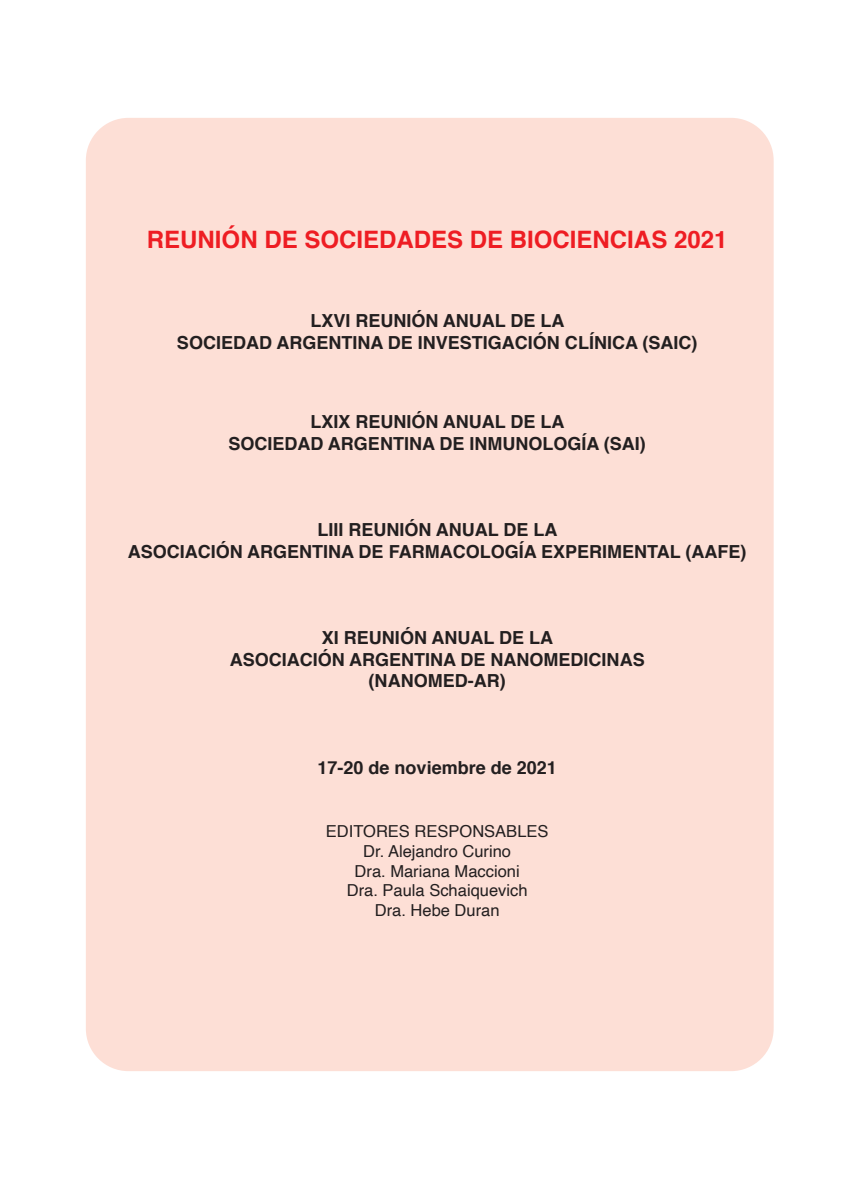
<style>
.page{position:relative;width:851px;height:1191px;background:#fff}
.page>*{position:absolute;margin:0;border:0;box-sizing:border-box;transform-origin:0 0}
.t1{font:700 24px "Helvetica";color:#ee1d23}
.t2{font:700 18px/21.6px "Helvetica";color:#231f20;text-align:center}
.t3{font:16.5px/19.8px "Helvetica";color:#231f20;text-align:center}
</style>
<div class="page">
<div style="left:86px;top:118px;width:687px;height:953px;background:#fddfd6;border-radius:43px"></div>
<h1 class="t1" style="left:147px;top:230px;width:582px">REUNIÓN DE SOCIEDADES DE BIOCIENCIAS 2021</h1>
<p class="t2" style="left:177px;top:312px;width:522px">LXVI REUNIÓN ANUAL DE LA<br>SOCIEDAD ARGENTINA DE INVESTIGACIÓN CLÍNICA (SAIC)</p>
<p class="t2" style="left:228px;top:412px;width:419px">LXIX REUNIÓN ANUAL DE LA<br>SOCIEDAD ARGENTINA DE INMUNOLOGÍA (SAI)</p>
<p class="t2" style="left:128px;top:520px;width:620px">LIII REUNIÓN ANUAL DE LA<br>ASOCIACIÓN ARGENTINA DE FARMACOLOGÍA EXPERIMENTAL (AAFE)</p>
<p class="t2" style="left:230px;top:628px;width:416px">XI REUNIÓN ANUAL DE LA<br>ASOCIACIÓN ARGENTINA DE NANOMEDICINAS (NANOMED-AR)</p>
<p class="t2" style="left:317px;top:758px;width:241px">17-20 de noviembre de 2021</p>
<p class="t3" style="left:326px;top:822px;width:224px">EDITORES RESPONSABLES<br>Dr. Alejandro Curino<br>Dra. Mariana Maccioni<br>Dra. Paula Schaiquevich<br>Dra. Hebe Duran</p>
</div>
